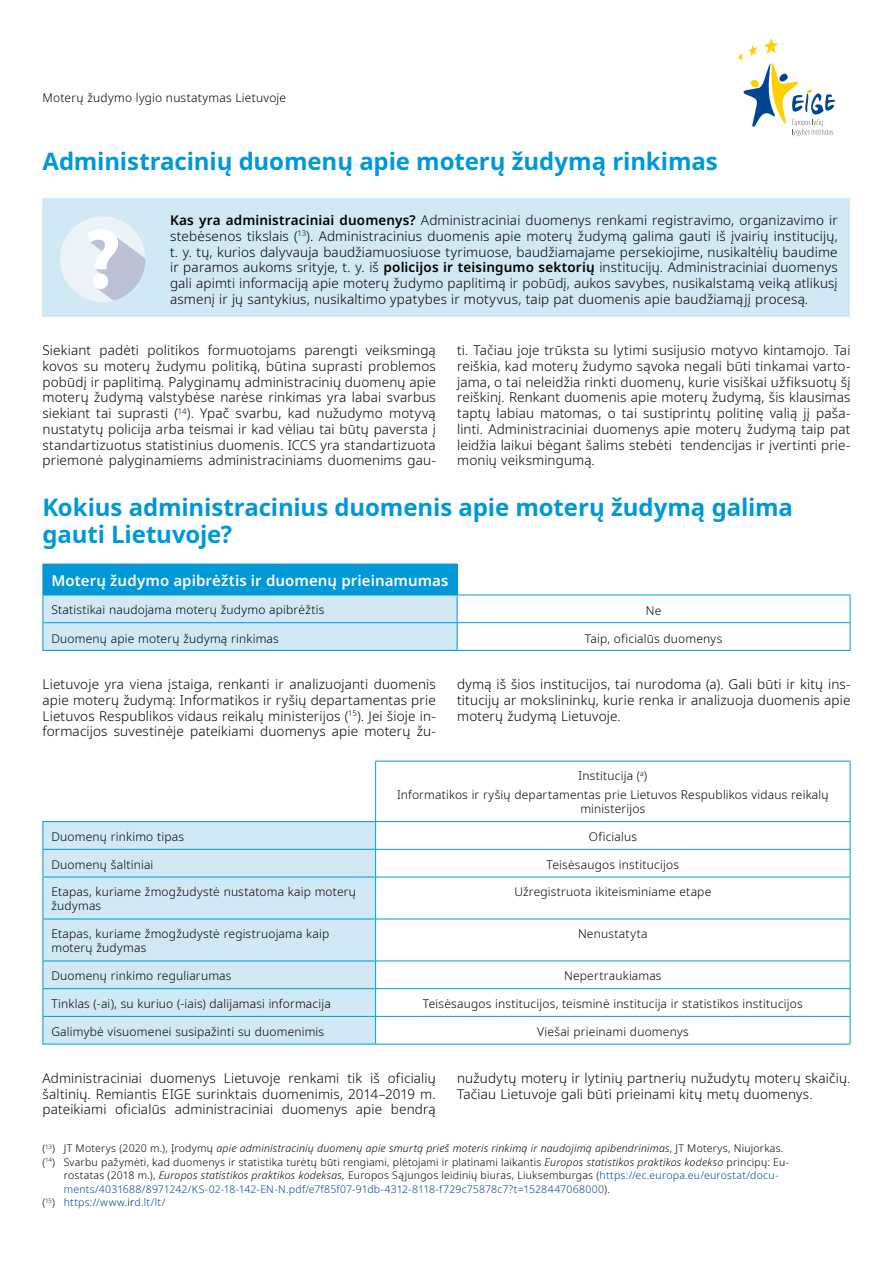
<style>
.page{position:relative;width:893px;height:1263px;background:#fff}
.page>*{position:absolute;margin:0;border:0;box-sizing:border-box;transform-origin:0 0}
.Headlines{font:700 24px/27px "Noto Sans";letter-spacing:-.005em;color:#0098d7}
.Table_titel{font:600 15px "Noto Sans";letter-spacing:.005em;color:#fff}
.Body_text{font:300 13.5px/15.8px "Noto Sans";letter-spacing:.01em;color:#000;text-align:justify}
.Table_text{font:300 12px/14.2px "Noto Sans";letter-spacing:.015em;color:#000}
.Footnote{font:300 10.5px/13.5px "Noto Sans";letter-spacing:.02em;color:#000}
.Footnote-2{font:italic 300 10.5px "Noto Sans";letter-spacing:.02em;color:#000}
.Footnote-3{font:300 10.5px "Noto Sans";letter-spacing:.03em;color:#004494}
.s1{font-weight:600}
.s2{font-style:normal}
.s3{font-style:italic}
.s4{color:#004494}
.s5{color:#000}
</style>
<div class="page">
<svg style="left:738px;top:38px;width:97px;height:98px"></svg>
<div style="left:43px;top:564px;width:414px;height:31px;background:#0098d7"></div>
<hr style="left:457px;top:595px;width:393px;height:1px;background:#0098d7">
<hr style="left:457px;top:622px;width:393px;height:1px;background:#0098d7">
<div style="left:43px;top:595px;width:415px;height:55px;background:#d1e9f5"></div>
<svg style="left:850px;top:595px;width:1px;height:55px"></svg>
<hr style="left:43px;top:650px;width:414px;height:1px;background:#0098d7">
<hr style="left:457px;top:650px;width:393px;height:1px;background:#0098d7">
<hr style="left:457px;top:564px;width:1px;height:31px;background:#0098d7">
<hr style="left:43px;top:595px;width:414px;height:1px;background:#0098d7">
<div style="left:43px;top:198px;width:807px;height:119px;background:#d1e9f5"></div>
<div style="left:60px;top:216px;width:86px;height:86px;background:#ecf3f8;border-radius:50%"></div>
<svg style="left:88px;top:229px;width:58px;height:73px"></svg>
<div style="left:44px;top:822px;width:331px;height:222px;background:#d1e9f5"></div>
<hr style="left:375px;top:761px;width:1px;height:60px;background:#0098d7">
<hr style="left:43px;top:821px;width:333px;height:1px;background:#0098d7">
<hr style="left:376px;top:821px;width:474px;height:1px;background:#0098d7">
<hr style="left:43px;top:849px;width:333px;height:1px;background:#0098d7">
<hr style="left:376px;top:849px;width:474px;height:1px;background:#0098d7">
<svg style="left:375px;top:822px;width:1px;height:55px"></svg>
<hr style="left:43px;top:877px;width:333px;height:1px;background:#0098d7">
<hr style="left:376px;top:877px;width:474px;height:1px;background:#0098d7">
<hr style="left:375px;top:877px;width:1px;height:42px;background:#0098d7">
<hr style="left:43px;top:919px;width:333px;height:1px;background:#0098d7">
<hr style="left:376px;top:919px;width:474px;height:1px;background:#0098d7">
<hr style="left:375px;top:919px;width:1px;height:41px;background:#0098d7">
<hr style="left:43px;top:960px;width:333px;height:1px;background:#0098d7">
<hr style="left:376px;top:960px;width:474px;height:1px;background:#0098d7">
<hr style="left:43px;top:988px;width:333px;height:1px;background:#0098d7">
<hr style="left:376px;top:988px;width:474px;height:1px;background:#0098d7">
<svg style="left:375px;top:961px;width:1px;height:83px"></svg>
<hr style="left:375px;top:761px;width:475px;height:1px;background:#0098d7">
<hr style="left:850px;top:761px;width:1px;height:60px;background:#0098d7">
<svg style="left:43px;top:822px;width:1px;height:55px"></svg>
<svg style="left:850px;top:822px;width:1px;height:55px"></svg>
<hr style="left:43px;top:877px;width:1px;height:42px;background:#0098d7">
<hr style="left:850px;top:877px;width:1px;height:42px;background:#0098d7">
<hr style="left:43px;top:919px;width:1px;height:41px;background:#0098d7">
<hr style="left:850px;top:919px;width:1px;height:41px;background:#0098d7">
<hr style="left:43px;top:1016px;width:333px;height:1px;background:#0098d7">
<svg style="left:43px;top:961px;width:1px;height:83px"></svg>
<hr style="left:376px;top:1016px;width:474px;height:1px;background:#0098d7">
<svg style="left:850px;top:961px;width:1px;height:83px"></svg>
<hr style="left:43px;top:1044px;width:333px;height:1px;background:#0098d7">
<hr style="left:376px;top:1044px;width:474px;height:1px;background:#0098d7">
<p class="Table_text" style="left:43px;top:91px;width:245px">Moterų žudymo lygio nustatymas Lietuvoje</p>
<h2 class="Headlines" style="left:43px;top:148px;width:677px">Administracinių duomenų apie moterų žudymą rinkimas</h2>
<p class="Body_text" style="left:170px;top:213px;width:669px"><span class="s1">Kas yra administraciniai duomenys?</span> Administraciniai duomenys renkami registravimo, organizavimo ir stebėsenos tikslais (<sup>13</sup>). Administracinius duomenis apie moterų žudymą galima gauti iš įvairių institucijų, t. y. tų, kurios dalyvauja baudžiamuosiuose tyrimuose, baudžiamajame persekiojime, nusikaltėlių baudime ir paramos aukoms srityje, t. y. iš <span class="s1">policijos ir teisingumo sektorių</span> institucijų. Administraciniai duomenys gali apimti informaciją apie moterų žudymo paplitimą ir pobūdį, aukos savybes, nusikalstamą veiką atlikusį asmenį ir jų santykius, nusikaltimo ypatybes ir motyvus, taip pat duomenis apie baudžiamąjį procesą.</p>
<p class="Body_text" style="left:43px;top:343px;width:395px">Siekiant padėti politikos formuotojams parengti veiksmingą kovos su moterų žudymu politiką, būtina suprasti problemos pobūdį ir paplitimą. Palyginamų administracinių duomenų apie moterų žudymą valstybėse narėse rinkimas yra labai svarbus siekiant tai suprasti (<sup>14</sup>). Ypač svarbu, kad nužudymo motyvą nustatytų policija arba teismai ir kad vėliau tai būtų paversta į standartizuotus statistinius duomenis. ICCS yra standartizuota priemonė palyginamiems administraciniams duomenims gau-</p>
<p class="Body_text" style="left:457px;top:343px;width:395px">ti. Tačiau joje trūksta su lytimi susijusio motyvo kintamojo. Tai reiškia, kad moterų žudymo sąvoka negali būti tinkamai varto&shy;jama, o tai neleidžia rinkti duomenų, kurie visiškai užfiksuotų šį reiškinį. Renkant duomenis apie moterų žudymą, šis klausimas taptų labiau matomas, o tai sustiprintų politinę valią jį paša&shy;linti. Administraciniai duomenys apie moterų žudymą taip pat leidžia laikui bėgant šalims stebėti tendencijas ir įvertinti prie&shy;monių veiksmingumą.</p>
<h2 class="Headlines" style="left:43px;top:494px;width:752px">Kokius administracinius duomenis apie moterų žudymą galima gauti Lietuvoje?</h2>
<p class="Table_titel" style="left:51px;top:572px;width:399px">Moterų žudymo apibrėžtis ir duomenų prieinamumas</p>
<p class="Table_text" style="left:51px;top:603px;width:274px">Statistikai naudojama moterų žudymo apibrėžtis</p>
<p class="Table_text" style="left:646px;top:604px;width:17px">Ne</p>
<p class="Table_text" style="left:51px;top:632px;width:229px">Duomenų apie moterų žudymą rinkimas</p>
<p class="Table_text" style="left:585px;top:632px;width:139px">Taip, oficialūs duomenys</p>
<p class="Body_text" style="left:43px;top:677px;width:395px">Lietuvoje yra viena įstaiga, renkanti ir analizuojanti duomenis apie moterų žudymą: Informatikos ir ryšių departamentas prie Lietuvos Respublikos vidaus reikalų ministerijos (<sup>15</sup>). Jei šioje in&shy;formacijos suvestinėje pateikiami duomenys apie moterų žu-</p>
<p class="Body_text" style="left:457px;top:677px;width:395px">dymą iš šios institucijos, tai nurodoma (a). Gali būti ir kitų ins&shy;titucijų ar mokslininkų, kurie renka ir analizuoja duomenis apie moterų žudymą Lietuvoje.</p>
<p class="Table_text" style="left:579px;top:769px;width:70px">Institucija (<sup>a</sup>)</p>
<p class="Table_text" style="left:397px;top:788px;width:433px;text-align:center">Informatikos ir ryšių departamentas prie Lietuvos Respublikos vidaus reikalų ministerijos</p>
<p class="Table_text" style="left:51px;top:830px;width:134px">Duomenų rinkimo tipas</p>
<p class="Table_text" style="left:589px;top:830px;width:50px">Oficialus</p>
<p class="Table_text" style="left:51px;top:857px;width:104px">Duomenų šaltiniai</p>
<p class="Table_text" style="left:547px;top:857px;width:134px">Teisėsaugos institucijos</p>
<p class="Table_text" style="left:51px;top:885px;width:306px">Etapas, kuriame žmogžudystė nustatoma kaip moterų žudymas</p>
<p class="Table_text" style="left:514px;top:885px;width:198px">Užregistruota ikiteisminiame etape</p>
<p class="Table_text" style="left:51px;top:927px;width:279px">Etapas, kuriame žmogžudystė registruojama kaip moterų žudymas</p>
<p class="Table_text" style="left:578px;top:927px;width:71px">Nenustatyta</p>
<p class="Table_text" style="left:51px;top:969px;width:182px">Duomenų rinkimo reguliarumas</p>
<p class="Table_text" style="left:564px;top:969px;width:99px">Nepertraukiamas</p>
<p class="Table_text" style="left:51px;top:997px;width:281px">Tinklas (-ai), su kuriuo (-iais) dalijamasi informacija</p>
<p class="Table_text" style="left:423px;top:997px;width:381px">Teisėsaugos institucijos, teisminė institucija ir statistikos institucijos</p>
<p class="Table_text" style="left:51px;top:1024px;width:274px">Galimybė visuomenei susipažinti su duomenimis</p>
<p class="Table_text" style="left:537px;top:1024px;width:153px">Viešai prieinami duomenys</p>
<p class="Body_text" style="left:43px;top:1070px;width:395px">Administraciniai duomenys Lietuvoje renkami tik iš oficialių šaltinių. Remiantis EIGE surinktais duomenimis, 2014–2019 m. pateikiami oficialūs administraciniai duomenys apie bendrą</p>
<p class="Body_text" style="left:457px;top:1070px;width:395px">nužudytų moterų ir lytinių partnerių nužudytų moterų skaičių.<br>Tačiau Lietuvoje gali būti prieinami kitų metų duomenys.</p>
<p class="Footnote-2" style="left:43px;top:1141px;width:742px"><span class="s2">(</span><sup>13</sup><span class="s2">) JT Moterys (2020 m.), Įrodymų</span> apie administracinių duomenų apie smurtą prieš moteris rinkimą ir naudojimą apibendrinimas<span class="s2">, JT Moterys, Niujorkas.</span></p>
<p class="Footnote" style="left:64px;top:1155px;width:727px;text-indent:-21px">(<sup>14</sup>) Svarbu pažymėti, kad duomenys ir statistika turėtų būti rengiami, plėtojami ir platinami laikantis <span class="s3">Europos statistikos praktikos kodekso</span> principų: Eu&shy;rostatas (2018 m.), <span class="s3">Europos statistikos praktikos kodeksas,</span> Europos Sąjungos leidinių biuras, Liuksemburgas (<span class="s4">https://ec.europa.eu/eurostat/docu&shy;ments/4031688/8971242/KS-02-18-142-EN-N.pdf/e7f85f07-91db-4312-8118-f729c75878c7?t=1528447068000</span>).</p>
<p class="Footnote-3" style="left:43px;top:1195px;width:124px"><span class="s5">(</span><sup>15</sup><span class="s5">)</span> https://www<span class="s5">.ir</span>d.lt/lt/</p>
</div>
